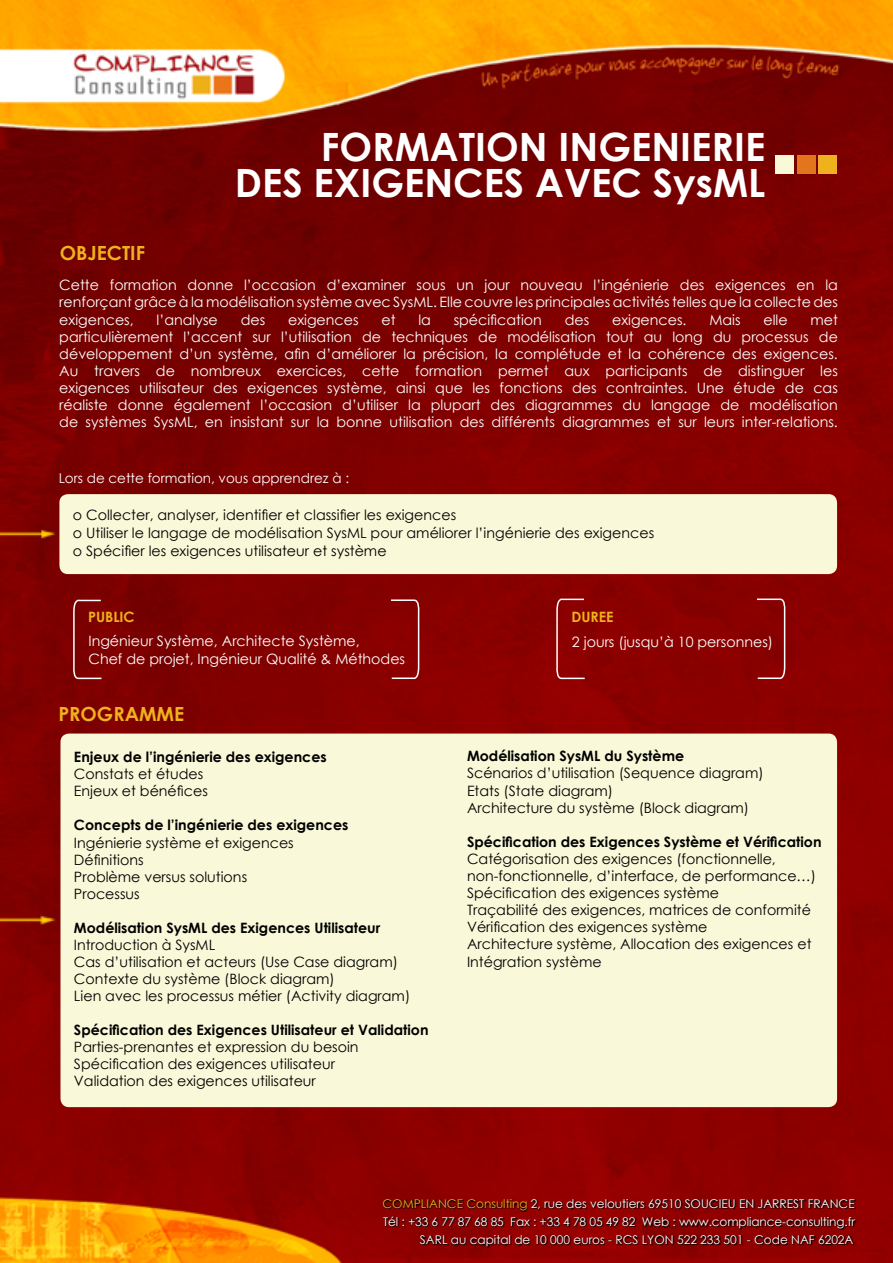
<style>
.page{position:relative;width:893px;height:1263px;background:#fff}
.page>*{position:absolute;margin:0;border:0;box-sizing:border-box;transform-origin:0 0}
.t1{font:700 39px/36px "Century Gothic";color:#fff;text-align:right}
.t2{font:700 19.5px "Century Gothic";color:#efb11d}
.t3{font:14.25px/17.1px "Century Gothic";color:#fff;text-align:justify}
.t4{font:14.25px/17.1px "Century Gothic";color:#000}
.t5{font:700 14.25px "Century Gothic";color:#000}
.t6{font:700 14.25px "Century Gothic";color:#efb11d}
.t7{font:13.5px "Century Gothic";color:#fff}
.t8{font:12px/18px "Century Gothic";color:#fff;text-align:right}
.s1{color:#efb11d}
</style>
<div class="page">
<img style="left:0;top:0;width:893px;height:1263px">
<svg style="left:382px;top:1200px;width:474px;height:48px"></svg>
<div style="left:776px;top:156px;width:18px;height:18px;background:#f9f8d8"></div>
<div style="left:798px;top:156px;width:18px;height:18px;background:#e3751d"></div>
<div style="left:819px;top:156px;width:18px;height:18px;background:#efb11d"></div>
<div style="left:59px;top:494px;width:778px;height:80px;background:#f9f8d8;border-radius:9px"></div>
<div style="left:60px;top:733px;width:777px;height:374px;background:#f9f8d8;border-radius:9px"></div>
<img style="left:0;top:894px;width:61px;height:48px">
<img style="left:0;top:508px;width:60px;height:48px">
<svg style="left:389px;top:599px;width:31px;height:81px"></svg>
<svg style="left:72px;top:598px;width:31px;height:82px"></svg>
<svg style="left:556px;top:597px;width:30px;height:83px"></svg>
<svg style="left:755px;top:598px;width:31px;height:82px"></svg>
<h2 class="t2" style="left:60px;top:238px;width:87px">OBJECTIF</h2>
<h1 class="t1" style="left:235px;top:127px;width:532px">FORMATION INGENIERIE<br>DES EXIGENCES AVEC SysML</h1>
<p class="t3" style="left:59px;top:276px;width:780px">Cette formation donne l’occasion d’examiner sous un jour nouveau l’ingénierie des exigences en la renforçant grâce à la modélisation système avec SysML. Elle couvre les principales activités telles que la collecte des exigences,</p>
<p class="t3" style="left:157px;top:311px;width:63px">l’analyse</p>
<p class="t3" style="left:241px;top:311px;width:26px">des</p>
<p class="t3" style="left:288px;top:311px;width:72px">exigences</p>
<p class="t3" style="left:381px;top:311px;width:16px">et</p>
<p class="t3" style="left:418px;top:311px;width:14px">la</p>
<p class="t3" style="left:454px;top:311px;width:90px">spécification</p>
<p class="t3" style="left:565px;top:311px;width:26px">des</p>
<p class="t3" style="left:612px;top:311px;width:76px">exigences.</p>
<p class="t3" style="left:709px;top:311px;width:33px">Mais</p>
<p class="t3" style="left:763px;top:311px;width:26px">elle</p>
<p class="t3" style="left:59px;top:311px;width:780px;text-indent:751px">met particulièrement l’accent sur l’utilisation de techniques de modélisation tout au long du processus de développement d’un système, afin d’améliorer la précision, la complétude et la cohérence des exigences.<br>Au travers de nombreux exercices, cette formation permet aux participants de distinguer les exigences utilisateur des exigences système, ainsi que les fonctions des contraintes. Une étude de cas réaliste donne également l’occasion d’utiliser la plupart des diagrammes du langage de modélisation de systèmes SysML, en insistant sur la bonne utilisation des différents diagrammes et sur leurs inter-relations.</p>
<p class="t7" style="left:59px;top:468px;width:292px">Lors de cette formation, vous apprendrez à :</p>
<p class="t4" style="left:73px;top:506px;width:583px;line-height:18px">o Collecter, analyser, identifier et classifier les exigences<br>o Utiliser le langage de modélisation SysML pour améliorer l’ingénierie des exigences o Spécifier les exigences utilisateur et système</p>
<p class="t6" style="left:88px;top:606px;width:48px">PUBLIC</p>
<p class="t3" style="left:88px;top:632px;width:318px;line-height:18px">Ingénieur Système, Architecte Système,<br>Chef de projet, Ingénieur Qualité &amp; Méthodes</p>
<p class="t3" style="left:572px;top:633px;width:203px">2 jours (jusqu’à 10 personnes)</p>
<p class="t6" style="left:571px;top:606px;width:44px">DUREE</p>
<h2 class="t2" style="left:58px;top:699px;width:127px">PROGRAMME</h2>
<p class="t5" style="left:74px;top:746px;width:254px">Enjeux de l’ingénierie des exigences</p>
<p class="t4" style="left:74px;top:765px;width:135px">Constats et études<br>Enjeux et bénéfices</p>
<p class="t5" style="left:74px;top:814px;width:276px">Concepts de l’ingénierie des exigences</p>
<p class="t4" style="left:74px;top:833px;width:221px">Ingénierie système et exigences<br>Définitions<br>Problème versus solutions<br>Processus</p>
<p class="t5" style="left:74px;top:917px;width:308px">Modélisation SysML des Exigences Utilisateur</p>
<p class="t4" style="left:74px;top:936px;width:338px">Introduction à SysML<br>Cas d’utilisation et acteurs (Use Case diagram)<br>Contexte du système (Block diagram)<br>Lien avec les processus métier (Activity diagram)</p>
<p class="t5" style="left:74px;top:1019px;width:356px">Spécification des Exigences Utilisateur et Validation</p>
<p class="t4" style="left:74px;top:1038px;width:286px">Parties-prenantes et expression du besoin<br>Spécification des exigences utilisateur<br>Validation des exigences utilisateur</p>
<p class="t5" style="left:467px;top:745px;width:219px">Modélisation SysML du Système</p>
<p class="t4" style="left:467px;top:764px;width:298px">Scénarios d’utilisation (Sequence diagram)<br>Etats (State diagram)<br>Architecture du système (Block diagram)</p>
<p class="t5" style="left:467px;top:831px;width:356px">Spécification des Exigences Système et Vérification</p>
<p class="t4" style="left:467px;top:850px;width:351px">Catégorisation des exigences (fonctionnelle, non-fonctionnelle, d’interface, de performance…)<br>Spécification des exigences système<br>Traçabilité des exigences, matrices de conformité Vérification des exigences système<br>Architecture système, Allocation des exigences et Intégration système</p>
<p class="t8" style="left:383px;top:1195px;width:474px"><span class="s1">COMPLIANCE Consulting</span> 2, rue des veloutiers 69510 SOUCIEU EN JARREST FRANCE<br>Tél : +33 6 77 87 68 85 Fax : +33 4 78 05 49 82 Web : www.compliance-consulting.fr<br>SARL au capital de 10 000 euros - RCS LYON 522 233 501 - Code NAF 6202A</p>
</div>
